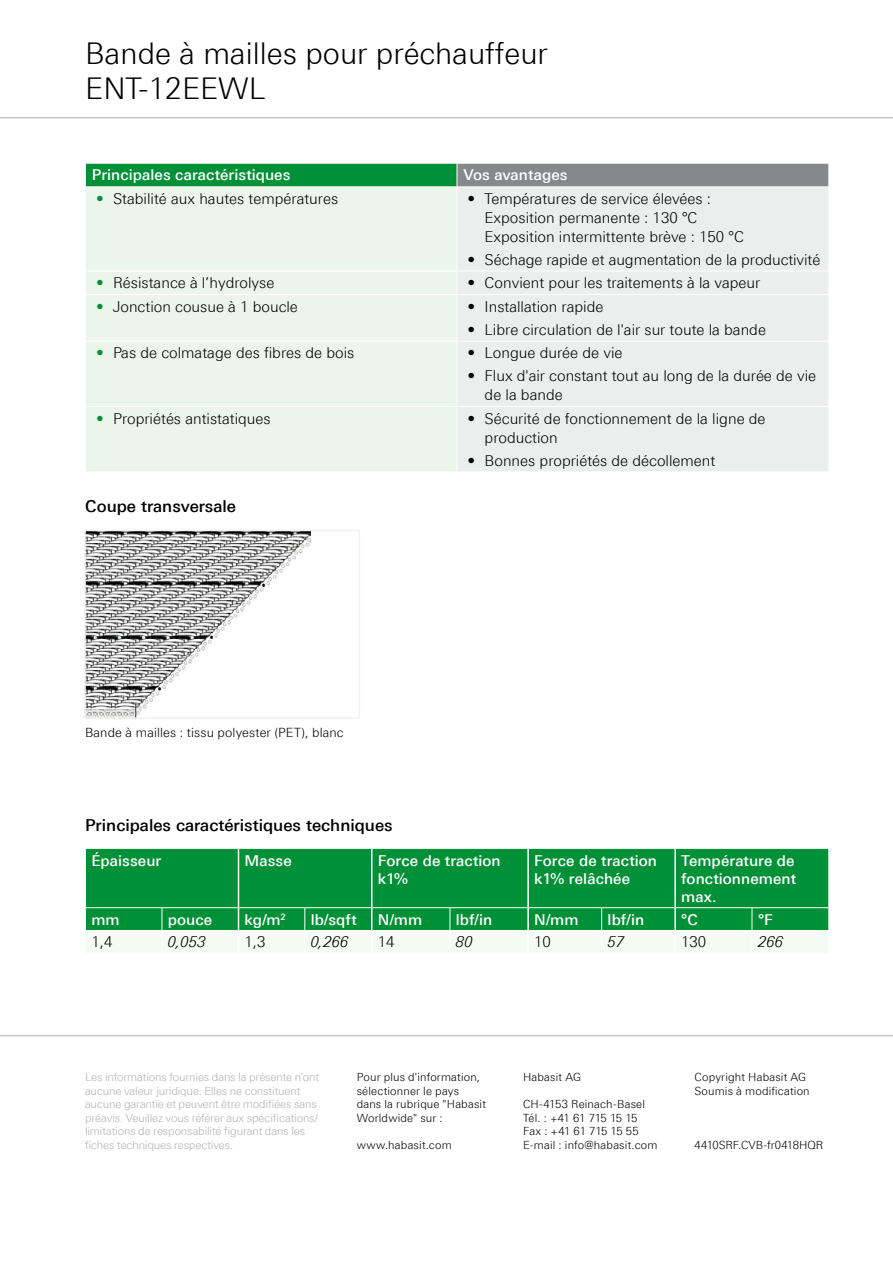
<style>
.page{position:relative;width:893px;height:1263px;background:#fff}
.page>*{position:absolute;margin:0;border:0;box-sizing:border-box;transform-origin:0 0}
.H_Page_Title{font:300 30px "Linotype Univers 330";color:#000}
.H_Product_subgroub_h{font:500 16.5px "Linotype Univers 530";color:#000}
.H_Text_standard{font:300 15px/18.8px "Linotype Univers 330";color:#000}
.H_Table_header{font:500 15px/18px "Linotype Univers 530";letter-spacing:.005em;color:#fff}
.H_Text_standard-2{font:15px "Linotype Univers 331 Light It";color:#000}
.H_Picture_subtext{font:300 12.75px "Linotype Univers 330";letter-spacing:.01em;color:#000}
.H_Disclaimer{font:300 11.25px/13.5px "Linotype Univers 330";letter-spacing:-.01em;color:#b1b3b4}
.H_Addresses{font:300 11.25px/13.5px "Linotype Univers 330";letter-spacing:.015em;color:#000}
.H_Addresses-2{font:300 11.25px "Linotype Univers 330";letter-spacing:-.04em;color:#000}
.H_Addresses-3{font:300 11.25px "Linotype Univers 330";letter-spacing:-.015em;color:#000}
.s1{color:#009037}
</style>
<div class="page">
<hr style="left:0;top:117px;width:893px;height:1px;background:#c6c7c8">
<img style="left:87px;top:533px;width:224px;height:183px">
<div style="left:84px;top:530px;width:276px;height:189px;border:2px solid #f1f1f2"></div>
<hr style="left:0;top:1035px;width:893px;height:1px;background:#c6c7c8">
<div style="left:86px;top:849px;width:742px;height:58px;background:#009037"></div>
<hr style="left:238px;top:849px;width:1px;height:59px;background:#fff">
<hr style="left:371px;top:849px;width:2px;height:59px;background:#fff">
<hr style="left:527px;top:849px;width:2px;height:59px;background:#fff">
<hr style="left:674px;top:849px;width:2px;height:59px;background:#fff">
<svg style="left:85px;top:908px;width:744px;height:23px;background:#119744"></svg>
<div style="left:85px;top:163px;width:372px;height:24px;background:#009037"></div>
<div style="left:457px;top:163px;width:372px;height:24px;background:#87888a"></div>
<div style="left:86px;top:187px;width:370px;height:284px;background:#ecf5eb"></div>
<div style="left:458px;top:187px;width:370px;height:284px;background:#eceded"></div>
<hr style="left:85px;top:163px;width:372px;height:1px;background:#fff">
<svg style="left:85px;top:164px;width:1px;height:22px"></svg>
<hr style="left:457px;top:163px;width:372px;height:1px;background:#fff">
<svg style="left:457px;top:164px;width:1px;height:22px"></svg>
<svg style="left:828px;top:164px;width:1px;height:22px"></svg>
<hr style="left:85px;top:186px;width:372px;height:1px;background:#fff">
<hr style="left:457px;top:186px;width:372px;height:1px;background:#fff">
<hr style="left:85px;top:271px;width:372px;height:1px;background:#fff">
<hr style="left:457px;top:271px;width:372px;height:1px;background:#fff">
<hr style="left:457px;top:294px;width:372px;height:1px;background:#fff">
<hr style="left:457px;top:341px;width:372px;height:1px;background:#fff">
<hr style="left:85px;top:406px;width:372px;height:1px;background:#fff">
<hr style="left:457px;top:406px;width:372px;height:1px;background:#fff">
<hr style="left:85px;top:294px;width:372px;height:1px;background:#fff">
<hr style="left:85px;top:341px;width:372px;height:1px;background:#fff">
<p class="H_Page_Title" style="left:85px;top:36px;width:464px">Bande à mailles pour préchauffeur</p>
<p class="H_Page_Title" style="left:85px;top:70px;width:182px">ENT-12EEWL</p>
<p class="H_Table_header" style="left:92px;top:166px;width:200px">Principales caractéristiques</p>
<p class="H_Table_header" style="left:463px;top:166px;width:106px">Vos avantages</p>
<p class="H_Text_standard" style="left:96px;top:189px;width:244px"><span class="s1">•</span> Stabilité aux hautes températures</p>
<p class="H_Text_standard" style="left:485px;top:189px;width:261px;text-indent:-17px">• Températures de service élevées :<br>Exposition permanente : 130 °C<br>Exposition intermittente brève : 150 °C</p>
<p class="H_Text_standard" style="left:468px;top:250px;width:354px">• Séchage rapide et augmentation de la productivité</p>
<p class="H_Text_standard" style="left:96px;top:273px;width:180px"><span class="s1">•</span> Résistance à l’hydrolyse</p>
<p class="H_Text_standard" style="left:468px;top:273px;width:294px">• Convient pour les traitements à la vapeur</p>
<p class="H_Text_standard" style="left:96px;top:297px;width:203px"><span class="s1">•</span> Jonction cousue à 1 boucle</p>
<p class="H_Text_standard" style="left:468px;top:297px;width:137px">• Installation rapide</p>
<p class="H_Text_standard" style="left:468px;top:320px;width:300px">• Libre circulation de l'air sur toute la bande</p>
<p class="H_Text_standard" style="left:96px;top:344px;width:260px"><span class="s1">•</span> Pas de colmatage des fibres de bois</p>
<p class="H_Text_standard" style="left:468px;top:344px;width:156px">• Longue durée de vie</p>
<p class="H_Text_standard" style="left:485px;top:367px;width:333px;text-indent:-17px">• Flux d'air constant tout au long de la durée de vie de la bande</p>
<p class="H_Text_standard" style="left:96px;top:409px;width:176px"><span class="s1">•</span> Propriétés antistatiques</p>
<p class="H_Text_standard" style="left:485px;top:409px;width:282px;text-indent:-17px">• Sécurité de fonctionnement de la ligne de production</p>
<p class="H_Text_standard" style="left:468px;top:451px;width:249px">• Bonnes propriétés de décollement</p>
<p class="H_Product_subgroub_h" style="left:85px;top:496px;width:152px">Coupe transversale</p>
<p class="H_Picture_subtext" style="left:85px;top:725px;width:260px">Bande à mailles : tissu polyester (PET), blanc</p>
<p class="H_Product_subgroub_h" style="left:85px;top:815px;width:309px">Principales caractéristiques techniques</p>
<p class="H_Table_header" style="left:91px;top:851px;width:71px">Épaisseur</p>
<p class="H_Table_header" style="left:244px;top:851px;width:49px">Masse</p>
<p class="H_Table_header" style="left:378px;top:851px;width:124px">Force de traction k1%</p>
<p class="H_Table_header" style="left:534px;top:851px;width:124px">Force de traction k1% relâchée</p>
<p class="H_Table_header" style="left:681px;top:851px;width:116px;text-align:justify">Température de fonctionnement max.</p>
<p class="H_Table_header" style="left:91px;top:910px;width:30px">mm</p>
<p class="H_Table_header" style="left:168px;top:910px;width:46px">pouce</p>
<p class="H_Table_header" style="left:244px;top:910px;width:43px">kg/m<sup>2</sup></p>
<p class="H_Table_header" style="left:311px;top:910px;width:48px">lb/sqft</p>
<p class="H_Table_header" style="left:378px;top:910px;width:46px">N/mm</p>
<p class="H_Table_header" style="left:456px;top:910px;width:38px">lbf/in</p>
<p class="H_Table_header" style="left:534px;top:910px;width:46px">N/mm</p>
<p class="H_Table_header" style="left:608px;top:910px;width:38px">lbf/in</p>
<p class="H_Table_header" style="left:681px;top:910px;width:18px">°C</p>
<p class="H_Table_header" style="left:758px;top:910px;width:16px">°F</p>
<p class="H_Text_standard" style="left:91px;top:932px;width:22px">1,4</p>
<p class="H_Text_standard-2" style="left:168px;top:933px;width:39px">0,053</p>
<p class="H_Text_standard" style="left:244px;top:932px;width:22px">1,3</p>
<p class="H_Text_standard-2" style="left:311px;top:933px;width:39px">0,266</p>
<p class="H_Text_standard" style="left:378px;top:932px;width:18px">14</p>
<p class="H_Text_standard-2" style="left:456px;top:933px;width:18px">80</p>
<p class="H_Text_standard" style="left:534px;top:932px;width:18px">10</p>
<p class="H_Text_standard-2" style="left:608px;top:933px;width:18px">57</p>
<p class="H_Text_standard" style="left:681px;top:932px;width:27px">130</p>
<p class="H_Text_standard-2" style="left:758px;top:933px;width:27px">266</p>
<p class="H_Disclaimer" style="left:85px;top:1070px;width:235px">Les informations fournies dans la présente n'ont aucune valeur juridique. Elles ne constituent aucune garantie et peuvent être modifiées sans préavis. Veuillez vous référer aux spécifications/ limitations de responsabilité figurant dans les fiches techniques respectives.</p>
<p class="H_Addresses" style="left:523px;top:1070px;width:60px">Habasit AG</p>
<p class="H_Addresses" style="left:357px;top:1070px;width:131px">Pour plus d'information, sélectionner le pays dans la rubrique "Habasit<br>Worldwide" sur :</p>
<p class="H_Addresses" style="left:357px;top:1138px;width:97px">www.habasit.com</p>
<p class="H_Addresses" style="left:523px;top:1097px;width:124px">CH-4153 Reinach-Basel</p>
<p class="H_Addresses-2" style="left:523px;top:1111px;width:116px">Tél. : +41 61 715 15 15</p>
<p class="H_Addresses-3" style="left:523px;top:1125px;width:117px">Fax : +41 61 715 15 55</p>
<p class="H_Addresses" style="left:523px;top:1138px;width:136px">E-mail : info@habasit.com</p>
<p class="H_Addresses" style="left:694px;top:1070px;width:113px">Copyright Habasit AG</p>
<p class="H_Addresses" style="left:694px;top:1084px;width:117px">Soumis à modification</p>
<p class="H_Addresses" style="left:694px;top:1138px;width:130px">4410SRF.CVB-fr0418HQR</p>
</div>
